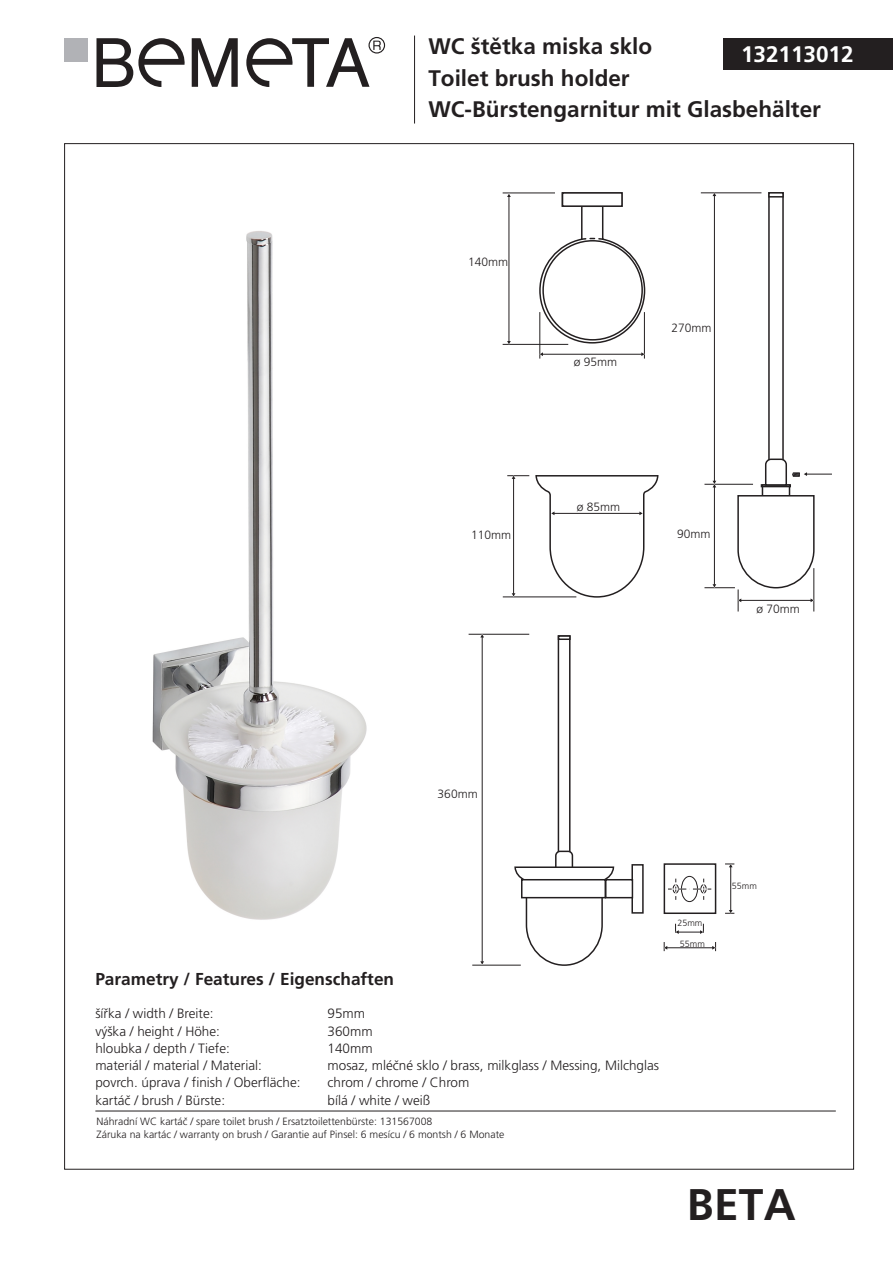
<style>
.page{position:relative;width:893px;height:1263px;background:#fff}
.page>*{position:absolute;margin:0;border:0;box-sizing:border-box;transform-origin:0 0}
.t1{font:700 44.25px "Frutiger CE";color:#231f20}
.t2{font:700 22.5px/31.5px "Frutiger CE";color:#231f20}
.t3{font:700 22.5px "Frutiger CE";color:#fff}
.t4{font:700 17.25px "Frutiger CE";color:#231f20}
.t5{font:300 13.5px "Frutiger CE";color:#231f20}
.t6{font:300 12px "Frutiger CE";color:#231f20}
.t7{font:300 10.5px/13.8px "Frutiger CE";color:#231f20}
.t8{font:300 9px "Frutiger CE";color:#231f20}
</style>
<div class="page">
<div style="left:724px;top:38px;width:169px;height:32px;background:#231f20"></div>
<svg style="left:192px;top:38px;width:46px;height:49px"></svg>
<svg style="left:96px;top:38px;width:89px;height:49px"></svg>
<div style="left:65px;top:38px;width:23px;height:24px;background:#b1b2b6"></div>
<svg style="left:246px;top:37px;width:139px;height:50px"></svg>
<hr style="left:414px;top:36px;width:1px;height:88px;background:#231f20">
<hr style="left:701px;top:193px;width:60px;height:1px;background:#231f20">
<hr style="left:704px;top:484px;width:49px;height:1px;background:#231f20">
<hr style="left:704px;top:587px;width:31px;height:1px;background:#231f20">
<hr style="left:714px;top:196px;width:1px;height:285px;background:#231f20">
<hr style="left:469px;top:634px;width:60px;height:1px;background:#231f20">
<hr style="left:472px;top:965px;width:49px;height:1px;background:#231f20">
<hr style="left:482px;top:637px;width:1px;height:325px;background:#231f20">
<hr style="left:714px;top:487px;width:1px;height:98px;background:#231f20">
<svg style="left:712px;top:481px;width:4px;height:6px"></svg>
<div style="left:768px;top:192px;width:16px;height:294px;background:#fff;border:2px solid #231f20"></div>
<div style="left:762px;top:484px;width:28px;height:13px;background:#fff;border:2px solid #231f20"></div>
<div style="left:761px;top:484px;width:30px;height:3px;background:#fff;border:2px solid #231f20"></div>
<svg style="left:768px;top:192px;width:16px;height:6px"></svg>
<svg style="left:737px;top:494px;width:78px;height:117px"></svg>
<svg style="left:764px;top:458px;width:68px;height:28px"></svg>
<hr style="left:503px;top:344px;width:65px;height:1px;background:#231f20">
<hr style="left:503px;top:193px;width:52px;height:1px;background:#231f20">
<hr style="left:509px;top:196px;width:1px;height:146px;background:#231f20">
<hr style="left:540px;top:312px;width:1px;height:47px;background:#231f20">
<svg style="left:538px;top:205px;width:108px;height:139px"></svg>
<div style="left:543px;top:241px;width:99px;height:99px;background:#fff;border-radius:50%"></div>
<div style="left:542px;top:240px;width:101px;height:101px;border:2px solid #231f20;border-radius:50%"></div>
<hr style="left:644px;top:312px;width:1px;height:47px;background:#231f20">
<hr style="left:542px;top:354px;width:100px;height:1px;background:#231f20">
<svg style="left:641px;top:352px;width:3px;height:4px"></svg>
<div style="left:562px;top:192px;width:61px;height:15px;background:#fff;border:2px solid #231f20"></div>
<hr style="left:503px;top:597px;width:73px;height:1px;background:#231f20">
<hr style="left:513px;top:478px;width:1px;height:116px;background:#231f20">
<svg style="left:507px;top:475px;width:22px;height:4px"></svg>
<svg style="left:535px;top:475px;width:124px;height:123px"></svg>
<div style="left:558px;top:635px;width:12px;height:238px;background:#fff;border:2px solid #231f20"></div>
<svg style="left:558px;top:635px;width:13px;height:5px"></svg>
<div style="left:631px;top:864px;width:13px;height:50px;background:#fff;border:2px solid #231f20"></div>
<svg style="left:514px;top:850px;width:101px;height:116px"></svg>
<div style="left:605px;top:879px;width:28px;height:19px;background:#fff;border:2px solid #231f20"></div>
<div style="left:521px;top:879px;width:85px;height:19px;background:#fff;border:2px solid #231f20"></div>
<div style="left:664px;top:863px;width:52px;height:51px;background:#fff;border:2px solid #231f20"></div>
<hr style="left:667px;top:947px;width:46px;height:1px;background:#231f20">
<svg style="left:664px;top:942px;width:3px;height:9px"></svg>
<svg style="left:712px;top:942px;width:4px;height:9px"></svg>
<svg style="left:675px;top:924px;width:29px;height:10px"></svg>
<hr style="left:730px;top:867px;width:1px;height:43px;background:#231f20">
<svg style="left:725px;top:910px;width:9px;height:4px"></svg>
<svg style="left:725px;top:864px;width:9px;height:3px"></svg>
<div style="left:681px;top:876px;width:17px;height:26px;border:1px solid #231f20;border-radius:50%"></div>
<svg style="left:668px;top:879px;width:43px;height:21px"></svg>
<hr style="left:95px;top:1111px;width:741px;height:1px;background:#231f20">
<img style="left:152px;top:231px;width:215px;height:689px">
<h2 class="t2" style="left:428px;top:31px;width:394px">WC štětka miska sklo<br>Toilet brush holder<br>WC-Bürstengarnitur mit Glasbehälter</h2>
<h2 class="t3" style="left:741px;top:42px;width:114px">132113012</h2>
<p class="t6" style="left:468px;top:255px;width:42px">140mm</p>
<p class="t6" style="left:471px;top:528px;width:42px">110mm</p>
<p class="t6" style="left:574px;top:355px;width:45px">ø 95mm</p>
<p class="t6" style="left:671px;top:321px;width:42px">270mm</p>
<p class="t6" style="left:577px;top:500px;width:45px">ø 85mm</p>
<p class="t6" style="left:677px;top:527px;width:35px">90mm</p>
<p class="t6" style="left:757px;top:602px;width:45px">ø 70mm</p>
<p class="t6" style="left:438px;top:787px;width:42px">360mm</p>
<p class="t4" style="left:95px;top:969px;width:300px">Parametry / Features / Eigenschaften</p>
<p class="t5" style="left:95px;top:1006px;width:120px">šířka / width / Breite:</p>
<p class="t5" style="left:328px;top:1006px;width:39px">95mm</p>
<p class="t5" style="left:95px;top:1023px;width:126px">výška / height / Höhe:</p>
<p class="t5" style="left:328px;top:1023px;width:47px">360mm</p>
<p class="t5" style="left:95px;top:1040px;width:136px">hloubka / depth / Tiefe:</p>
<p class="t5" style="left:328px;top:1040px;width:47px">140mm</p>
<p class="t5" style="left:95px;top:1058px;width:168px">materiál / material / Material:</p>
<p class="t5" style="left:328px;top:1058px;width:333px">mosaz, mléčné sklo / brass, milkglass / Messing, Milchglas</p>
<p class="t5" style="left:95px;top:1075px;width:207px">povrch. úprava / finish / Oberfläche:</p>
<p class="t5" style="left:328px;top:1075px;width:143px">chrom / chrome / Chrom</p>
<p class="t5" style="left:95px;top:1092px;width:131px">kartáč / brush / Bürste:</p>
<p class="t5" style="left:328px;top:1092px;width:104px">bílá / white / weiß</p>
<p class="t7" style="left:97px;top:1114px;width:409px">Náhradní WC kartáč / spare toilet brush / Ersatztoilettenbürste: 131567008<br>Záruka na kartác / warranty on brush / Garantie auf Pinsel: 6 mesícu / 6 montsh / 6 Monate</p>
<p class="t8" style="left:677px;top:918px;width:27px">25mm</p>
<p class="t8" style="left:680px;top:939px;width:27px">55mm</p>
<p class="t8" style="left:732px;top:880px;width:27px">55mm</p>
<h1 class="t1" style="left:687px;top:1179px;width:110px">BETA</h1>
</div>
